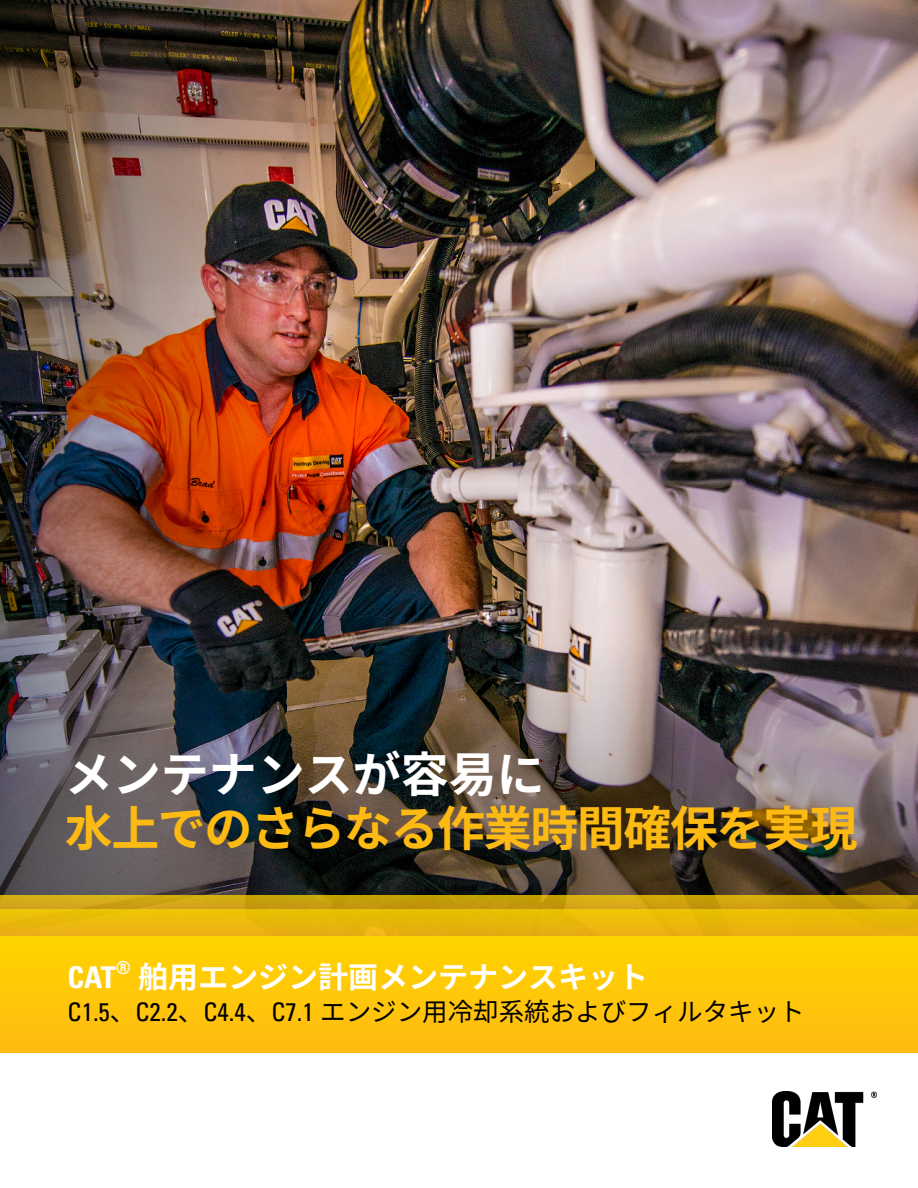
<style>
.page{position:relative;width:918px;height:1188px;background:#fff}
.page>*{position:absolute;margin:0;border:0;box-sizing:border-box;transform-origin:0 0}
.t1{font:700 48px "Noto Sans CJ Kjp";letter-spacing:-.03em;color:#fdba12}
.t2{font:700 48px "Noto Sans CJ Kjp";color:#fff}
.t3{font:700 30px "Noto Sans CJ Kjp";color:#fff}
.t4{font:700 condensed 30px "Univers LT Std";color:#fff}
.t5{font:25.5px "Noto Sans CJ Kjp";color:#000}
.t6{font:700 condensed 18px "Univers LT Std";color:#fff}
.s1{font-family:"Univers LT Std";font-stretch:condensed}
</style>
<div class="page">
<img style="left:351px;top:0;width:567px;height:608px">
<img style="left:351px;top:608px;width:567px;height:288px">
<img style="left:0;top:0;width:351px;height:896px">
<div style="left:0;top:936px;width:918px;height:117px;background:#ffc809"></div>
<div style="left:0;top:909px;width:918px;height:27px;background:#e9b70a"></div>
<svg style="left:0;top:896px;width:918px;height:13px;background:#cba00f"></svg>
<img style="left:772px;top:1092px;width:104px;height:54px">
<h1 class="t2" style="left:65px;top:748px;width:482px">メンテナンスが容易に</h1>
<h1 class="t1" style="left:65px;top:802px;width:794px">水上でのさらなる作業時間確保を実現</h1>
<p class="t4" style="left:68px;top:959px;width:50px">CAT</p>
<p class="t6" style="left:116px;top:957px;width:16px">®</p>
<p class="t3" style="left:138px;top:960px;width:511px">舶用エンジン計画メンテナンスキット</p>
<p class="t5" style="left:68px;top:997px;width:739px"><span class="s1">C1.5</span>、<span class="s1">C2.2</span>、<span class="s1">C4.4</span>、<span class="s1">C7.1</span> エンジン用冷却系統およびフィルタキット</p>
</div>
